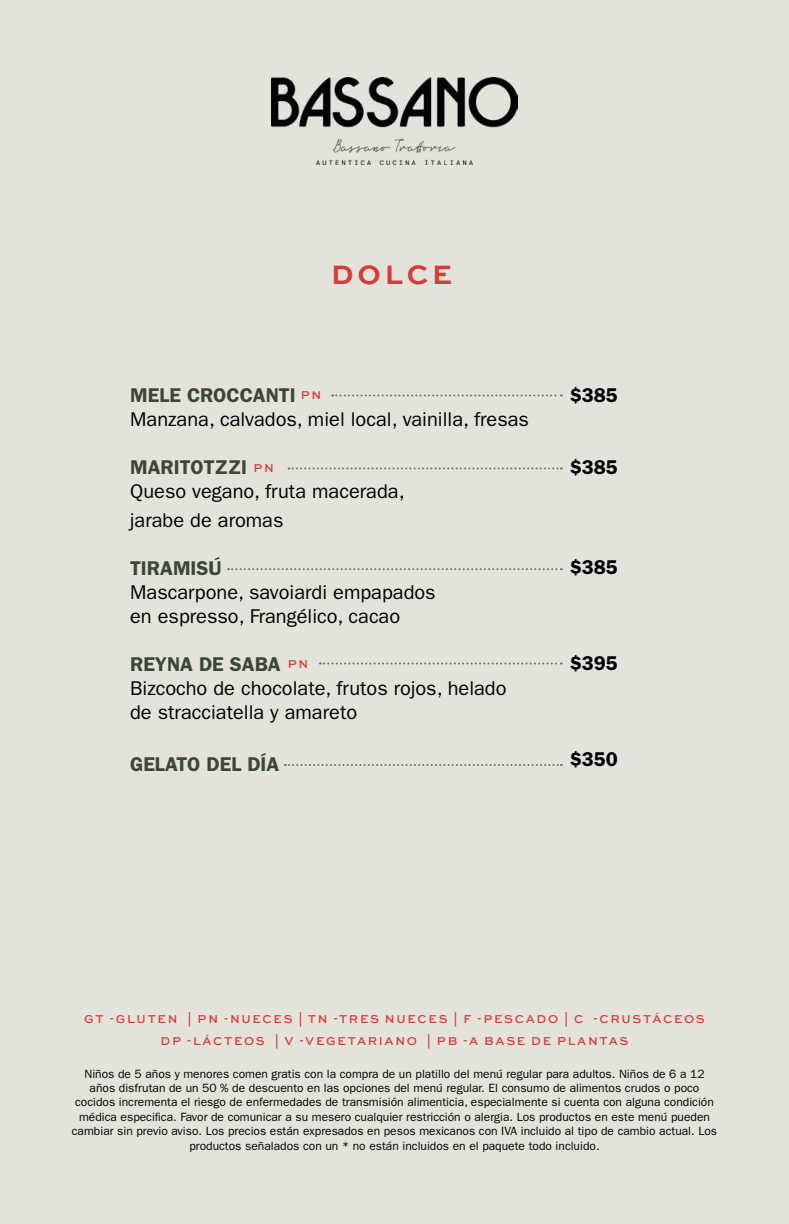
<style>
.page{position:relative;width:789px;height:1224px;background:#fff}
.page>*{position:absolute;margin:0;border:0;box-sizing:border-box;transform-origin:0 0}
.t1{font:700 28px "Sweet Sans Pro";letter-spacing:.14em;color:#d53c35}
.t2{font:20px/24px "ITC Franklin Gothic Std";color:#000}
.t3{font:600 20px "ITC Franklin Gothic Std";color:#3a4734}
.t4{font:600 20px "ITC Franklin Gothic Std";color:#000}
.t5{font:600 20px "ITC Franklin Gothic Std";color:#3a4735}
.t6{font:12px/14.4px "ITC Franklin Gothic Std";color:#000;text-align:center}
.t7{font:500 12px/21.4px "Sweet Sans Pro";letter-spacing:.14em;color:#d53c35;text-align:center}
</style>
<div class="page">
<div style="left:0;top:0;width:788px;height:1224px;background:#e4e3db"></div>
<svg style="left:332px;top:394px;width:229px;height:2px"></svg>
<svg style="left:288px;top:467px;width:273px;height:2px"></svg>
<svg style="left:228px;top:568px;width:333px;height:2px"></svg>
<svg style="left:320px;top:663px;width:241px;height:2px"></svg>
<svg style="left:284px;top:764px;width:277px;height:2px"></svg>
<img style="left:271px;top:77px;width:246px;height:87px">
<h1 class="t1" style="left:331px;top:253px;width:122px">DOLCE</h1>
<h2 class="t3" style="left:130px;top:383px;width:167px">MELE CROCCANTI</h2>
<h2 class="t2" style="left:130px;top:407px;width:400px">Manzana, calvados, miel local, vainilla, fresas</h2>
<h2 class="t3" style="left:130px;top:455px;width:118px">MARITOTZZI</h2>
<h2 class="t2" style="left:130px;top:477px;width:276px;line-height:28.8px">Queso vegano, fruta macerada, jarabe de aromas</h2>
<h2 class="t5" style="left:130px;top:556px;width:93px">TIRAMISÚ</h2>
<h2 class="t2" style="left:130px;top:580px;width:307px">Mascarpone, savoiardi empapados en espresso, Frangélico, cacao</h2>
<h2 class="t5" style="left:130px;top:652px;width:152px">REYNA DE SABA</h2>
<h2 class="t2" style="left:130px;top:676px;width:377px">Bizcocho de chocolate, frutos rojos, helado de stracciatella y amareto</h2>
<h2 class="t3" style="left:130px;top:753px;width:151px">GELATO DEL DÍA</h2>
<p class="t7" style="left:301px;top:384px;width:22px">PN</p>
<p class="t7" style="left:253px;top:457px;width:22px">PN</p>
<p class="t7" style="left:287px;top:653px;width:22px">PN</p>
<h2 class="t4" style="left:569px;top:384px;width:49px">$385</h2>
<h2 class="t4" style="left:569px;top:456px;width:49px">$385</h2>
<h2 class="t4" style="left:569px;top:556px;width:49px">$385</h2>
<h2 class="t4" style="left:569px;top:652px;width:49px">$395</h2>
<h2 class="t4" style="left:569px;top:748px;width:49px">$350</h2>
<p class="t7" style="left:84px;top:1008px;width:621px">GT -GLUTEN | PN -NUECES | TN -TRES NUECES | F -PESCADO | C -CRUSTÁCEOS<br>DP -LÁCTEOS | V -VEGETARIANO | PB -A BASE DE PLANTAS</p>
<p class="t6" style="left:72px;top:1066px;width:646px">Niños de 5 años y menores comen gratis con la compra de un platillo del menú regular para adultos. Niños de 6 a 12 años disfrutan de un 50 % de descuento en las opciones del menú regular. El consumo de alimentos crudos o poco cocidos incrementa el riesgo de enfermedades de transmisión alimenticia, especialmente si cuenta con alguna condición médica especifica. Favor de comunicar a su mesero cualquier restricción o alergia. Los productos en este menú pueden cambiar sin previo aviso. Los precios están expresados en pesos mexicanos con IVA incluido al tipo de cambio actual. Los productos señalados con un * no están incluidos en el paquete todo incluido.</p>
</div>
